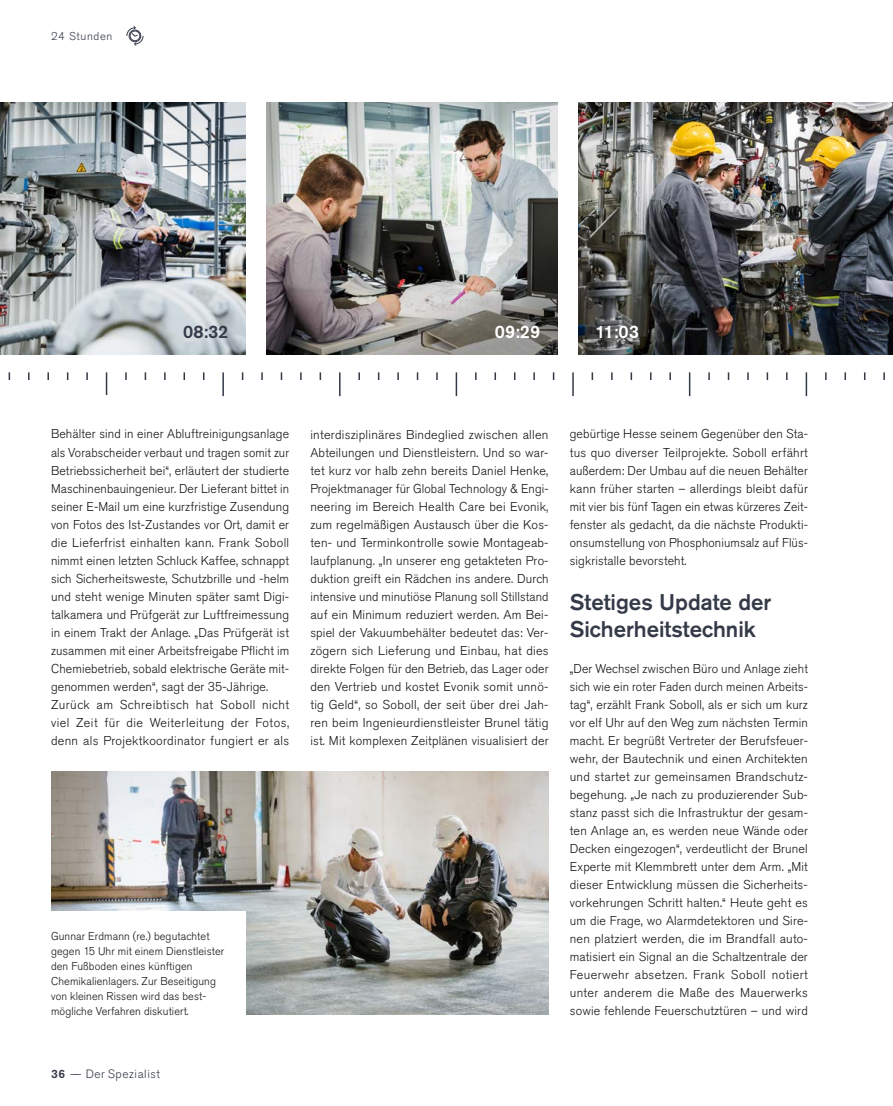
<style>
.page{position:relative;width:893px;height:1106px;background:#fff}
.page>*{position:absolute;margin:0;border:0;box-sizing:border-box;transform-origin:0 0}
.t1{font:500 22.5px/27px "Akzidenz Grotesk Pro";color:#343a48}
.t2{font:500 18px "Akzidenz Grotesk Pro";color:#fff}
.t3{font:500 18px "Akzidenz Grotesk Pro";color:#343a48}
.t4{font:300 12.75px/18px "Akzidenz Grotesk Pro";letter-spacing:.01em;color:#141414;text-align:justify}
.t5{font:300 12.75px/18px "Akzidenz Grotesk Pro";letter-spacing:.01em;color:#141414;text-align:justify;scale:.96 1}
.t6{font:300 12px "Akzidenz Grotesk Pro";letter-spacing:.05em;color:#343a48}
.t7{font:300 11.25px/15px "Akzidenz Grotesk Pro";letter-spacing:.01em;color:#141414}
.t8{font:300 11.25px "Akzidenz Grotesk Pro";letter-spacing:.06em;color:#343a48}
.s1{font-weight:500}
</style>
<div class="page">
<img style="left:578px;top:102px;width:315px;height:252px">
<img style="left:51px;top:771px;width:498px;height:243px">
<img style="left:0;top:102px;width:246px;height:252px">
<img style="left:267px;top:102px;width:290px;height:252px">
<svg style="left:106px;top:372px;width:1px;height:23px"></svg>
<hr style="left:339px;top:372px;width:2px;height:24px;background:#343a48">
<hr style="left:572px;top:372px;width:2px;height:24px;background:#343a48">
<hr style="left:222px;top:372px;width:2px;height:24px;background:#343a48">
<svg style="left:456px;top:372px;width:1px;height:24px"></svg>
<svg style="left:689px;top:372px;width:1px;height:24px"></svg>
<svg style="left:86px;top:372px;width:2px;height:8px"></svg>
<svg style="left:786px;top:372px;width:2px;height:8px"></svg>
<svg style="left:436px;top:372px;width:2px;height:8px"></svg>
<svg style="left:669px;top:372px;width:2px;height:8px"></svg>
<svg style="left:300px;top:372px;width:2px;height:8px"></svg>
<svg style="left:533px;top:372px;width:2px;height:8px"></svg>
<svg style="left:475px;top:372px;width:2px;height:8px"></svg>
<svg style="left:47px;top:372px;width:2px;height:8px"></svg>
<svg style="left:747px;top:372px;width:2px;height:8px"></svg>
<svg style="left:164px;top:372px;width:2px;height:8px"></svg>
<svg style="left:397px;top:372px;width:2px;height:8px"></svg>
<svg style="left:28px;top:372px;width:2px;height:8px"></svg>
<svg style="left:261px;top:372px;width:2px;height:8px"></svg>
<svg style="left:494px;top:372px;width:2px;height:8px"></svg>
<svg style="left:611px;top:372px;width:2px;height:8px"></svg>
<svg style="left:708px;top:372px;width:2px;height:8px"></svg>
<svg style="left:125px;top:372px;width:2px;height:8px"></svg>
<svg style="left:358px;top:372px;width:2px;height:8px"></svg>
<svg style="left:806px;top:372px;width:1px;height:24px"></svg>
<svg style="left:883px;top:372px;width:2px;height:8px"></svg>
<svg style="left:844px;top:372px;width:2px;height:8px"></svg>
<svg style="left:825px;top:372px;width:2px;height:8px"></svg>
<div style="left:0;top:911px;width:246px;height:195px;background:#fff"></div>
<svg style="left:126px;top:26px;width:18px;height:19px"></svg>
<p class="t8" style="left:51px;top:29px;width:63px">24 Stunden</p>
<h2 class="t3" style="left:183px;top:320px;width:47px">08:32</h2>
<h2 class="t2" style="left:495px;top:320px;width:47px">09:29</h2>
<h2 class="t2" style="left:595px;top:320px;width:45px">11:03</h2>
<p class="t4" style="left:51px;top:425px;width:240px;text-align:left">Behälter sind in einer Abluftreinigungsanlage als Vorabscheider verbaut und tragen somit zur Betriebssicherheit bei“, erläutert der studierte Maschinenbauingenieur. Der Lieferant bittet in seiner E-Mail um eine kurzfristige Zusendung von Fotos des Ist-Zustandes vor Ort, damit er die Lieferfrist einhalten kann. Frank Soboll nimmt einen letzten Schluck Kaffee, schnappt sich Sicherheitsweste, Schutzbrille und -helm und steht wenige Minuten später samt Digi&shy;talkamera und Prüfgerät zur Luftfreimessung in einem Trakt der Anlage. „Das Prüfgerät ist zusammen mit einer Arbeitsfreigabe Pflicht im Chemiebetrieb, sobald elektrische Geräte mit&shy;genommen werden“, sagt der 35-Jährige.<br>Zurück am Schreibtisch hat Soboll nicht viel Zeit für die Weiterleitung der Fotos, denn als Projektkoordinator fungiert er als</p>
<p class="t4" style="left:310px;top:425px;width:240px">interdisziplinäres Bindeglied zwischen allen Abteilungen und Dienstleistern. Und so war&shy;tet kurz vor halb zehn bereits Daniel Henke, Projektmanager für Global Technology &amp; Engi&shy;neering im Bereich Health Care bei Evonik, zum regelmäßigen Austausch über die Kos&shy;ten- und Terminkontrolle sowie Montageab&shy;laufplanung. „In unserer eng getakteten Pro&shy;duktion greift ein Rädchen ins andere. Durch intensive und minutiöse Planung soll Stillstand auf ein Minimum reduziert werden. Am Bei&shy;spiel der Vakuumbehälter bedeutet das: Ver&shy;zögern sich Lieferung und Einbau, hat dies direkte Folgen für den Betrieb, das Lager oder den Vertrieb und kostet Evonik somit unnö&shy;tig Geld“, so Soboll, der seit über drei Jah&shy;ren beim Ingenieurdienstleister Brunel tätig ist. Mit komplexen Zeitplänen visualisiert der</p>
<p class="t7" style="left:51px;top:928px;width:175px">Gunnar Erdmann (re.) begutachtet gegen 15 Uhr mit einem Dienstleister den Fußboden eines künftigen Chemikalienlagers. Zur Beseitigung von kleinen Rissen wird das best&shy;mögliche Verfahren diskutiert.</p>
<p class="t6" style="left:51px;top:1065px;width:110px"><span class="s1">36</span> –– Der Spezialist</p>
<p class="t4" style="left:570px;top:425px;width:240px">gebürtige Hesse seinem Gegenüber den Sta&shy;tus quo diverser Teilprojekte. Soboll erfährt außerdem: Der Umbau auf die neuen Behälter kann früher starten – allerdings bleibt dafür mit vier bis fünf Tagen ein etwas kürzeres Zeit&shy;fenster als gedacht, da die nächste Produkti&shy;onsumstellung von Phosphoniumsalz auf Flüs&shy;sigkristalle bevorsteht.</p>
<h1 class="t1" style="left:570px;top:588px;width:203px">Stetiges Update der<br>Sicherheitstechnik</h1>
<p class="t5" style="left:570px;top:659px;width:250px">„Der Wechsel zwischen Büro und Anlage zieht sich wie ein roter Faden durch meinen Arbeits&shy;tag“, erzählt Frank Soboll, als er sich um kurz vor elf Uhr auf den Weg zum nächsten Termin macht. Er begrüßt Vertreter der Berufsfeuer&shy;wehr, der Bautechnik und einen Architekten und startet zur gemeinsamen Brandschutz&shy;begehung. „Je nach zu produzierender Sub&shy;stanz passt sich die Infrastruktur der gesam&shy;ten Anlage an, es werden neue Wände oder Decken eingezogen“, verdeutlicht der Brunel Experte mit Klemmbrett unter dem Arm. „Mit dieser Entwicklung müssen die Sicherheits&shy;vorkehrungen Schritt halten.“ Heute geht es um die Frage, wo Alarmdetektoren und Sire&shy;nen platziert werden, die im Brandfall auto&shy;matisiert ein Signal an die Schaltzentrale der Feuerwehr absetzen. Frank Soboll notiert unter anderem die Maße des Mauerwerks sowie fehlende Feuerschutztüren – und wird</p>
</div>
